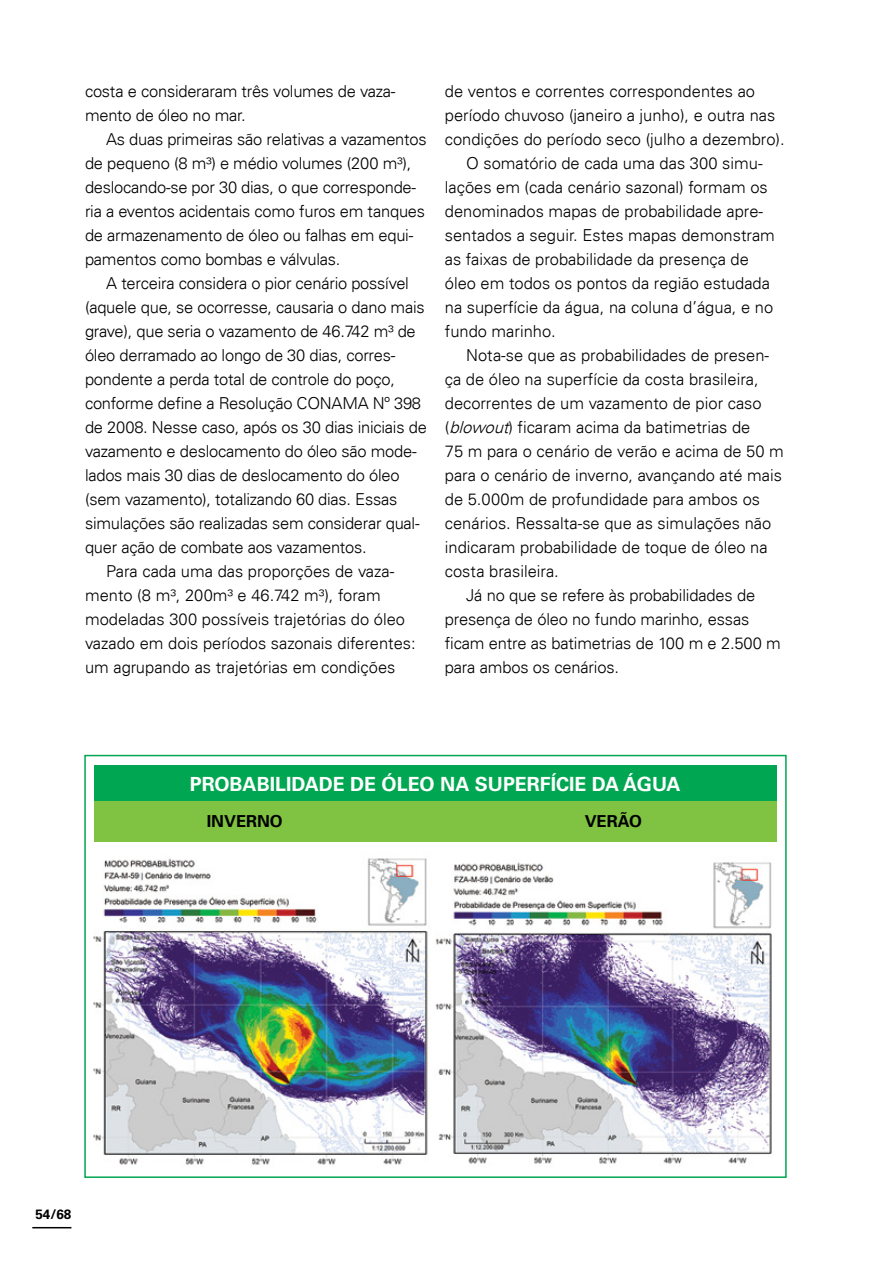
<style>
.page{position:relative;width:893px;height:1263px;background:#fff}
.page>*{position:absolute;margin:0;border:0;box-sizing:border-box;transform-origin:0 0}
.t1{font:700 19.5px "Univers LT Std";color:#fff}
.t2{font:300 16.5px/24px "Univers LT";color:#000}
.t3{font:700 16.5px "Univers LT Std";color:#000}
.t4{font:700 13.5px "Univers LT Std";color:#000}
.s1{font-style:italic}
</style>
<div class="page">
<hr style="left:32px;top:1227px;width:39px;height:1px;background:#000">
<div style="left:94px;top:765px;width:682px;height:37px;background:#00a651"></div>
<div style="left:94px;top:802px;width:682px;height:40px;background:#80c342"></div>
<div style="left:84px;top:755px;width:703px;height:423px;border:2px solid #00a651"></div>
<img style="left:94px;top:858px;width:334px;height:307px">
<img style="left:435px;top:862px;width:337px;height:302px">
<p class="t2" style="left:85px;top:79px;width:312px">costa e consideraram três volumes de vaza&shy;mento de óleo no mar.</p>
<p class="t2" style="left:85px;top:127px;width:343px;text-indent:21px">As duas primeiras são relativas a vazamentos de pequeno (8 m³) e médio volumes (200 m³), deslocando-se por 30 dias, o que corresponde&shy;ria a eventos acidentais como furos em tanques de armazenamento de óleo ou falhas em equi&shy;pamentos como bombas e válvulas.</p>
<p class="t2" style="left:106px;top:271px;width:304px">A terceira considera o pior cenário possível</p>
<p class="t2" style="left:85px;top:295px;width:341px">(aquele que, se ocorresse, causaria o dano mais</p>
<p class="t2" style="left:85px;top:319px;width:332px">grave), que seria o vazamento de 46.742 m³ de</p>
<p class="t2" style="left:85px;top:343px;width:312px">óleo derramado ao longo de 30 dias, corres-</p>
<p class="t2" style="left:85px;top:367px;width:312px">pondente a perda total de controle do poço,</p>
<p class="t2" style="left:85px;top:391px;width:338px">conforme define a Resolução CONAMA Nº 398</p>
<p class="t2" style="left:85px;top:415px;width:343px">de 2008. Nesse caso, após os 30 dias iniciais de</p>
<p class="t2" style="left:85px;top:439px;width:333px">vazamento e deslocamento do óleo são mode-</p>
<p class="t2" style="left:85px;top:463px;width:316px">lados mais 30 dias de deslocamento do óleo</p>
<p class="t2" style="left:85px;top:487px;width:314px">(sem vazamento), totalizando 60 dias. Essas</p>
<p class="t2" style="left:85px;top:511px;width:336px">simulações são realizadas sem considerar qual-</p>
<p class="t2" style="left:85px;top:535px;width:283px">quer ação de combate aos vazamentos.</p>
<p class="t2" style="left:106px;top:559px;width:290px">Para cada uma das proporções de vaza-</p>
<p class="t2" style="left:85px;top:583px;width:297px">mento (8 m³, 200m³ e 46.742 m³), foram</p>
<p class="t2" style="left:85px;top:607px;width:322px">modeladas 300 possíveis trajetórias do óleo</p>
<p class="t2" style="left:85px;top:631px;width:332px">vazado em dois períodos sazonais diferentes:</p>
<p class="t2" style="left:85px;top:655px;width:312px">um agrupando as trajetórias em condições</p>
<p class="t2" style="left:445px;top:79px;width:312px">de ventos e correntes correspondentes ao</p>
<p class="t2" style="left:445px;top:103px;width:332px">período chuvoso (janeiro a junho), e outra nas</p>
<p class="t2" style="left:445px;top:127px;width:341px">condições do período seco (julho a dezembro).</p>
<p class="t2" style="left:466px;top:151px;width:298px">O somatório de cada uma das 300 simu-</p>
<p class="t2" style="left:445px;top:175px;width:325px">lações em (cada cenário sazonal) formam os</p>
<p class="t2" style="left:445px;top:199px;width:320px">denominados mapas de probabilidade apre-</p>
<p class="t2" style="left:445px;top:223px;width:332px">sentados a seguir. Estes mapas demonstram</p>
<p class="t2" style="left:445px;top:247px;width:306px">as faixas de probabilidade da presença de</p>
<p class="t2" style="left:445px;top:271px;width:327px">óleo em todos os pontos da região estudada</p>
<p class="t2" style="left:445px;top:295px;width:330px">na superfície da água, na coluna d’água, e no</p>
<p class="t2" style="left:445px;top:319px;width:112px">fundo marinho.</p>
<p class="t2" style="left:466px;top:343px;width:304px">Nota-se que as probabilidades de presen-</p>
<p class="t2" style="left:445px;top:367px;width:315px">ça de óleo na superfície da costa brasileira,</p>
<p class="t2" style="left:445px;top:391px;width:318px">decorrentes de um vazamento de pior caso</p>
<p class="t2" style="left:445px;top:415px;width:307px">(<span class="s1">blowout</span>) ficaram acima da batimetrias de</p>
<p class="t2" style="left:445px;top:439px;width:340px">75 m para o cenário de verão e acima de 50 m</p>
<p class="t2" style="left:445px;top:463px;width:339px">para o cenário de inverno, avançando até mais</p>
<p class="t2" style="left:445px;top:487px;width:317px">de 5.000m de profundidade para ambos os</p>
<p class="t2" style="left:445px;top:511px;width:328px">cenários. Ressalta-se que as simulações não</p>
<p class="t2" style="left:445px;top:535px;width:324px">indicaram probabilidade de toque de óleo na</p>
<p class="t2" style="left:445px;top:559px;width:115px">costa brasileira.</p>
<p class="t2" style="left:466px;top:583px;width:291px">Já no que se refere às probabilidades de</p>
<p class="t2" style="left:445px;top:607px;width:306px">presença de óleo no fundo marinho, essas</p>
<p class="t2" style="left:445px;top:631px;width:338px">ficam entre as batimetrias de 100 m e 2.500 m</p>
<p class="t2" style="left:445px;top:655px;width:176px">para ambos os cenários.</p>
<p class="t1" style="left:190px;top:772px;width:206px">PROBABILIDADE DE ÓLEO</p>
<p class="t1" style="left:440px;top:772px;width:47px">NA SUPERFÍCIE</p>
<p class="t1" style="left:592px;top:772px;width:47px">DA ÁGUA</p>
<p class="t3" style="left:207px;top:812px;width:78px">INVERNO</p>
<p class="t3" style="left:585px;top:812px;width:59px">VERÃO</p>
<p class="t4" style="left:35px;top:1206px;width:38px">54/68</p>
</div>
